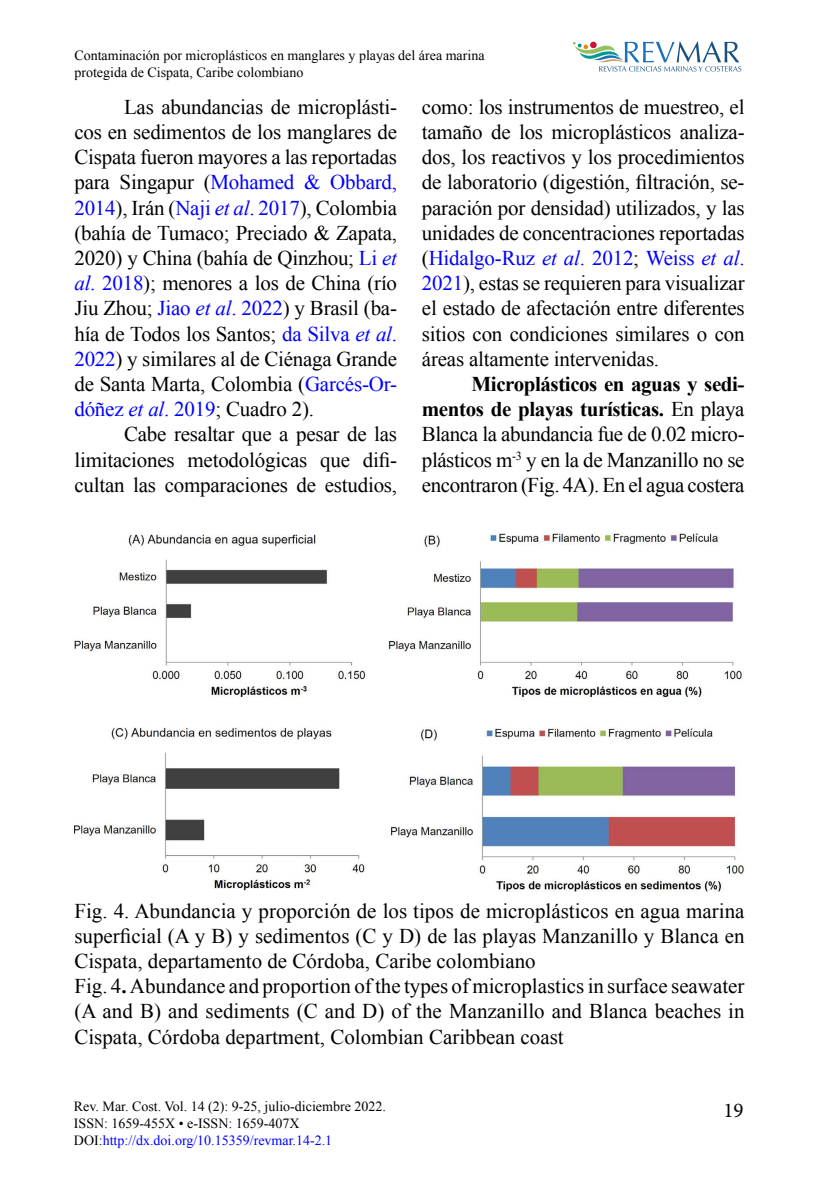
<style>
.page{position:relative;width:819px;height:1197px;background:#fff}
.page>*{position:absolute;margin:0;border:0;box-sizing:border-box;transform-origin:0 0}
.t1{font:21px/25.2px "Times New Roman";color:#000;text-align:justify}
.t2{font:21px "Minion Pro";color:#000}
.t3{font:14px/16.8px "Times New Roman";color:#000}
.s1{color:#00f}
.s2{font-style:italic;color:#00f}
.s3{font-weight:700}
</style>
<div class="page">
<svg style="left:573px;top:41px;width:168px;height:31px"></svg>
<img style="left:74px;top:533px;width:670px;height:359px">
<p class="t3" style="left:74px;top:47px;width:412px">Contaminación por microplásticos en manglares y playas del área marina protegida de Cispata, Caribe colombiano</p>
<p class="t1" style="left:74px;top:94px;width:324px;text-indent:50px">Las abundancias de microplásti&shy;cos en sedimentos de los manglares de Cispata fueron mayores a las reportadas para Singapur (<span class="s1">Mohamed &amp; Obbard, 2014</span>), Irán (<span class="s1">Naji</span> <span class="s2">et al</span><span class="s1">. 2017</span>), Colombia (bahía de Tumaco; Preciado &amp; Zapata, 2020) y China (bahía de Qinzhou; <span class="s1">Li</span> <span class="s2">et al</span><span class="s1">. 2018</span>); menores a los de China (río Jiu Zhou; <span class="s1">Jiao</span> <span class="s2">et al</span><span class="s1">. 2022</span>) y Brasil (ba&shy;hía de Todos los Santos; <span class="s1">da Silva</span> <span class="s2">et al</span><span class="s1">.<br>2022</span>) y similares al de Ciénaga Grande de Santa Marta, Colombia (<span class="s1">Garcés-Or&shy;dóñez</span> <span class="s2">et al</span><span class="s1">. 2019</span>; Cuadro 2).</p>
<p class="t1" style="left:74px;top:421px;width:324px;text-indent:50px">Cabe resaltar que a pesar de las limitaciones metodológicas que difi&shy;cultan las comparaciones de estudios,</p>
<p class="t1" style="left:422px;top:94px;width:324px">como: los instrumentos de muestreo, el tamaño de los microplásticos analiza&shy;dos, los reactivos y los procedimientos de laboratorio (digestión, filtración, se&shy;paración por densidad) utilizados, y las unidades de concentraciones reportadas (<span class="s1">Hidalgo-Ruz</span> <span class="s2">et al</span><span class="s1">. 2012</span>; <span class="s1">Weiss</span> <span class="s2">et al</span><span class="s1">.<br>2021</span>), estas se requieren para visualizar el estado de afectación entre diferentes sitios con condiciones similares o con áreas altamente intervenidas.</p>
<p class="t1" style="left:422px;top:371px;width:324px;text-indent:50px"><span class="s3">Microplásticos en aguas y sedi&shy;mentos de playas turísticas.</span> En playa Blanca la abundancia fue de 0.02 micro&shy;plásticos m<sup>-3</sup> y en la de Manzanillo no se encontraron (Fig. 4A). En el agua costera</p>
<p class="t1" style="left:74px;top:898px;width:672px;text-align:left">Fig. 4. Abundancia y proporción de los tipos de microplásticos en agua marina superficial (A y B) y sedimentos (C y D) de las playas Manzanillo y Blanca en Cispata, departamento de Córdoba, Caribe colombiano<br>Fig. 4<span class="s3">.</span> Abundance and proportion of the types of microplastics in surface seawater (A and B) and sediments (C and D) of the Manzanillo and Blanca beaches in Cispata, Córdoba department, Colombian Caribbean coast</p>
<p class="t3" style="left:74px;top:1098px;width:314px">Rev. Mar. Cost. Vol. 14 (2): 9-25, julio-diciembre 2022.<br>ISSN: 1659-455X • e-ISSN: 1659-407X<br>DOI:<span class="s1">http://dx.doi.org/10.15359/revmar.14-2.1</span></p>
<p class="t2" style="left:723px;top:1096px;width:22px">19</p>
</div>
